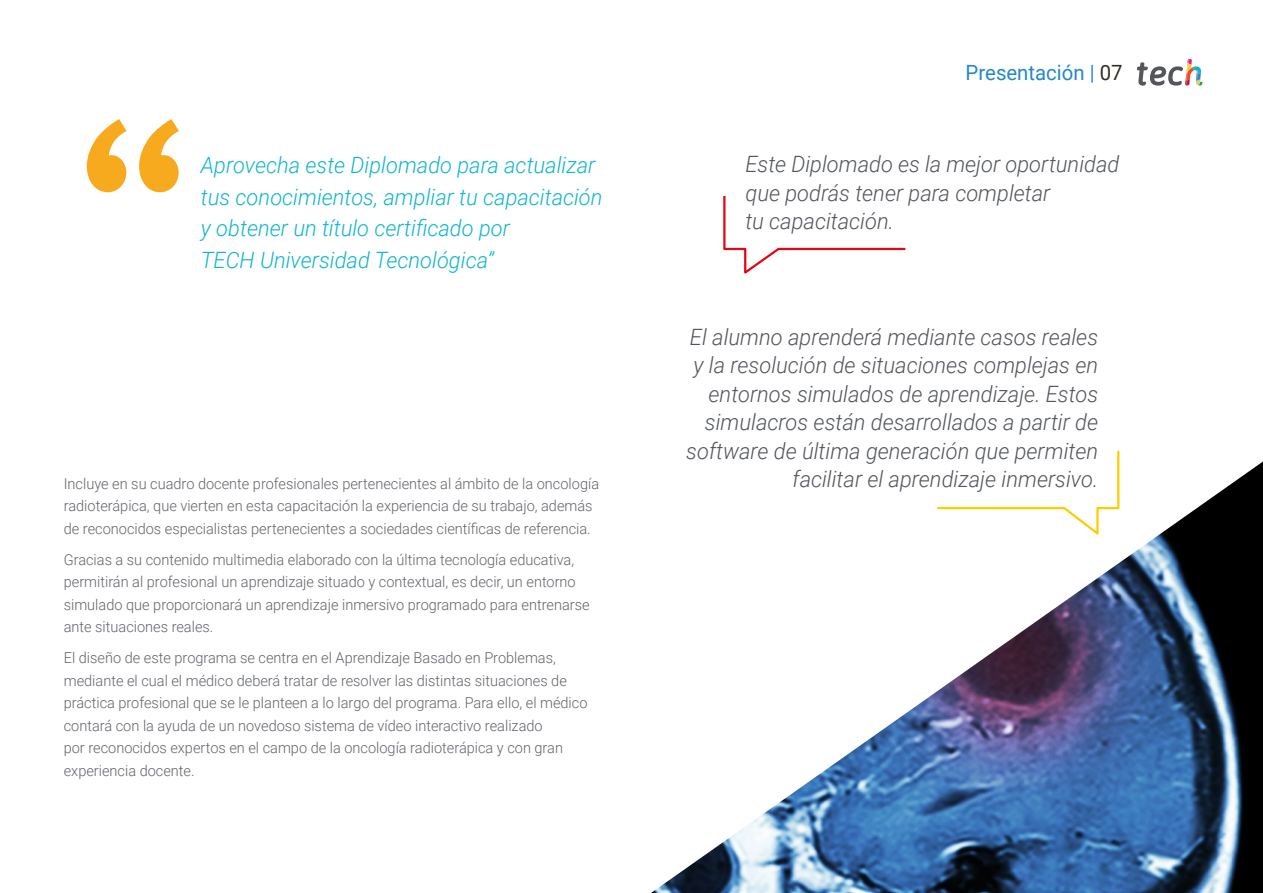
<style>
.page{position:relative;width:1263px;height:893px;background:#fff}
.page>*{position:absolute;margin:0;border:0;box-sizing:border-box;transform-origin:0 0}
.t1{font:italic 300 22.5px/28.5px "Roboto";color:#52555b}
.t2{font:italic 300 22.5px/31.5px "Roboto";color:#0fb6cf}
.t3{font:21px "Roboto";color:#2488c9}
.t4{font:300 15px/22.5px "Roboto";color:#61646a}
.s1{color:#312e20}
</style>
<div class="page">
<svg style="left:87px;top:119px;width:92px;height:73px"></svg>
<svg style="left:723px;top:195px;width:183px;height:79px"></svg>
<svg style="left:1137px;top:59px;width:65px;height:27px"></svg>
<img style="left:651px;top:461px;width:612px;height:432px">
<h2 class="t3" style="left:966px;top:57px;width:159px">Presentación | <span class="s1">07</span></h2>
<h1 class="t2" style="left:201px;top:149px;width:403px">Aprovecha este Diplomado para actualizar tus conocimientos, ampliar tu capacitación y obtener un título certificado por<br>TECH Universidad Tecnológica”</h1>
<h1 class="t1" style="left:745px;top:149px;width:375px">Este Diplomado es la mejor oportunidad que podrás tener para completar<br>tu capacitación.</h1>
<p class="t4" style="left:64px;top:471px;width:537px">Incluye en su cuadro docente profesionales pertenecientes al ámbito de la oncología radioterápica, que vierten en esta capacitación la experiencia de su trabajo, además de reconocidos especialistas pertenecientes a sociedades científicas de referencia.</p>
<p class="t4" style="left:64px;top:547px;width:527px">Gracias a su contenido multimedia elaborado con la última tecnología educativa, permitirán al profesional un aprendizaje situado y contextual, es decir, un entorno simulado que proporcionará un aprendizaje inmersivo programado para entrenarse ante situaciones reales.</p>
<p class="t4" style="left:64px;top:646px;width:525px">El diseño de este programa se centra en el Aprendizaje Basado en Problemas, mediante el cual el médico deberá tratar de resolver las distintas situaciones de práctica profesional que se le planteen a lo largo del programa. Para ello, el médico contará con la ayuda de un novedoso sistema de vídeo interactivo realizado<br>por reconocidos expertos en el campo de la oncología radioterápica y con gran experiencia docente.</p>
<p class="t1" style="left:686px;top:322px;width:413px;text-align:right">El alumno aprenderá mediante casos reales y la resolución de situaciones complejas en entornos simulados de aprendizaje. Estos simulacros están desarrollados a partir de software de última generación que permiten facilitar el aprendizaje inmersivo.</p>
</div>
